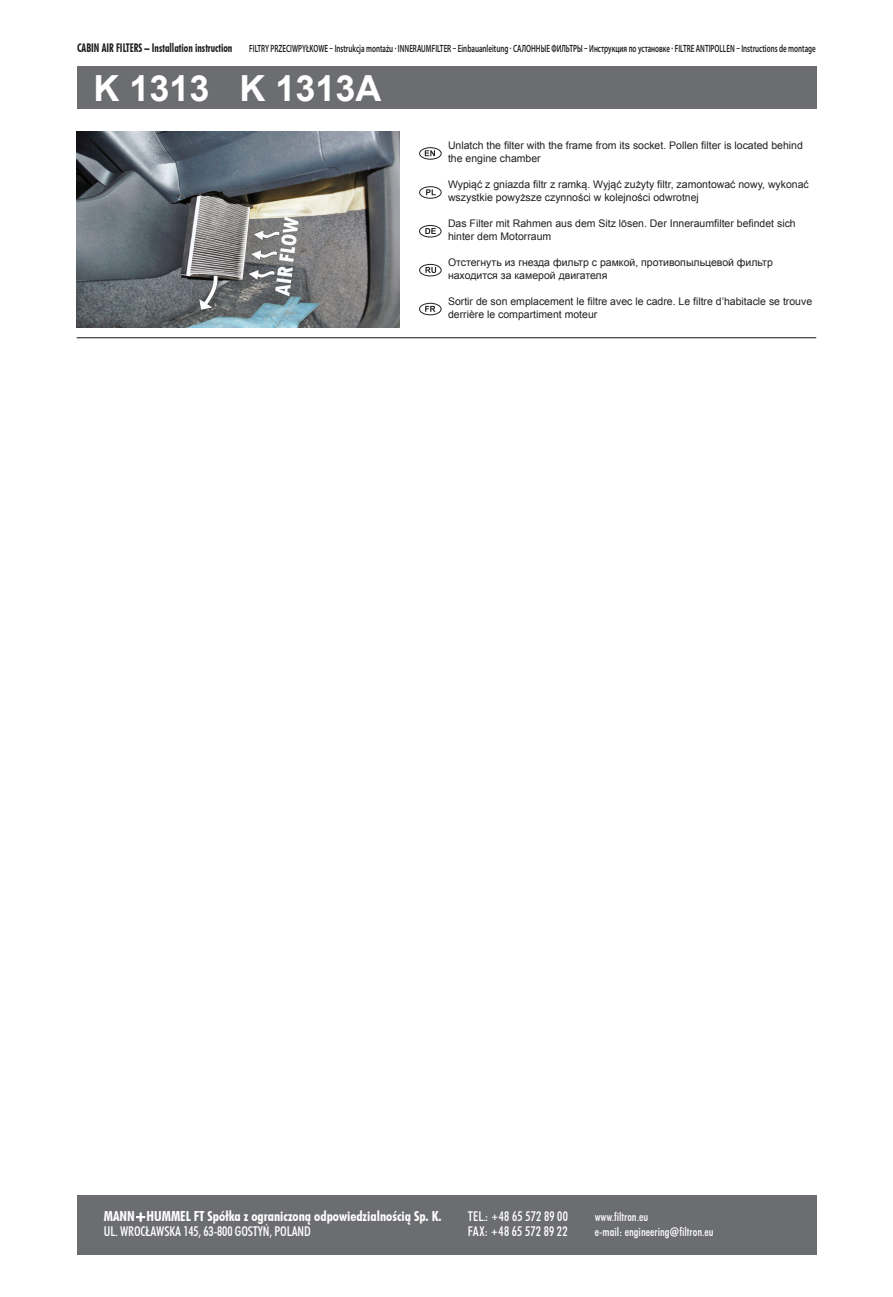
<style>
.page{position:relative;width:893px;height:1297px;background:#fff}
.page>*{position:absolute;margin:0;border:0;box-sizing:border-box;transform-origin:0 0}
.t1{font:700 36px "Arial";color:#fff}
.t2{font:13.8px "Futura Bd Cn AT";color:#fff}
.t3{font:13.5px "Futura Md Cn AT";letter-spacing:-.01em;color:#fff}
.t4{font:13.5px/15px "Futura Md Cn AT";letter-spacing:.02em;color:#fff}
.t5{font:12px/15px "Futura Md Cn AT";color:#fff}
.t6{font:12px "Futura Bd Cn AT";color:#231f20;scale:.84 1}
.t7{font:10.5px/13px "Arial";color:#231f20}
.t8{font:600 10.5px "Myriad Pro";color:#231f20;scale:.67 1}
.s1{font-family:"Futura Black AT";font-size:9px}
.s2{font-family:"Futura X Blk Cn AT";font-size:10.5px}
</style>
<div class="page">
<div style="left:77px;top:67px;width:739px;height:42px;background:#6c6d70"></div>
<div style="left:77px;top:1195px;width:739px;height:59px;background:#6c6d70"></div>
<svg style="left:136px;top:1212px;width:10px;height:10px"></svg>
<hr style="left:77px;top:337px;width:739px;height:1px;background:#231f20">
<svg style="left:425px;top:150px;width:10px;height:6px"></svg>
<div style="left:419px;top:147px;width:23px;height:13px;border:1px solid #231f20;border-radius:50%"></div>
<svg style="left:426px;top:189px;width:10px;height:6px"></svg>
<div style="left:419px;top:186px;width:23px;height:13px;border:1px solid #231f20;border-radius:50%"></div>
<svg style="left:425px;top:228px;width:11px;height:6px"></svg>
<div style="left:419px;top:225px;width:23px;height:12px;border:1px solid #231f20;border-radius:50%"></div>
<svg style="left:425px;top:267px;width:11px;height:6px"></svg>
<div style="left:419px;top:264px;width:23px;height:12px;border:1px solid #231f20;border-radius:50%"></div>
<svg style="left:425px;top:306px;width:10px;height:6px"></svg>
<div style="left:419px;top:303px;width:23px;height:12px;border:1px solid #231f20;border-radius:50%"></div>
<img style="left:76px;top:132px;width:323px;height:195px">
<p class="t6" style="left:77px;top:41px;width:186px">CABIN AIR FILTERS – Installation instruction</p>
<p class="t8" style="left:249px;top:42px;width:847px">FILTRY PRZECIWPYŁKOWE – Instrukcja montażu · INNERAUMFILTER – Einbauanleitung · САЛОННЫЕ ФИЛЬТРЫ – Инструкция по установке · FILTRE ANTIPOLLEN – Instructions de montage</p>
<h1 class="t1" style="left:93px;top:64px;width:290px">K 1313 K 1313A</h1>
<p class="t7" style="left:448px;top:139px;width:356px">Unlatch the filter with the frame from its socket. Pollen filter is located behind the engine chamber</p>
<p class="t7" style="left:448px;top:178px;width:362px">Wypiąć z gniazda filtr z ramką. Wyjąć zużyty filtr, zamontować nowy, wykonać wszystkie powyższe czynności w kolejności odwrotnej</p>
<p class="t7" style="left:448px;top:217px;width:349px">Das Filter mit Rahmen aus dem Sitz lösen. Der Inneraumfilter befindet sich hinter dem Motorraum</p>
<p class="t7" style="left:448px;top:256px;width:326px">Отстегнуть из гнезда фильтр с рамкой, противопыльцевой фильтр находится за камерой двигателя</p>
<p class="t7" style="left:448px;top:295px;width:366px">Sortir de son emplacement le filtre avec le cadre. Le filtre d’habitacle se trouve derrière le compartiment moteur</p>
<h2 class="t2" style="left:104px;top:1208px;width:339px">MANN+HUMMEL FT Spółka z ograniczoną odpowiedzialnością Sp. K.</h2>
<p class="t3" style="left:104px;top:1223px;width:208px">UL. WROCŁAWSKA 145, 63-800 GOSTYŃ, POLAND</p>
<p class="t4" style="left:468px;top:1209px;width:102px">TEL.: <span class="s1">+</span>48 65 572 89 00<br>FAX: <span class="s1">+</span>48 65 572 89 22</p>
<p class="t5" style="left:595px;top:1210px;width:120px">www.filtron.eu<br>e-mail: engineering<span class="s2">@</span>filtron.eu</p>
</div>
